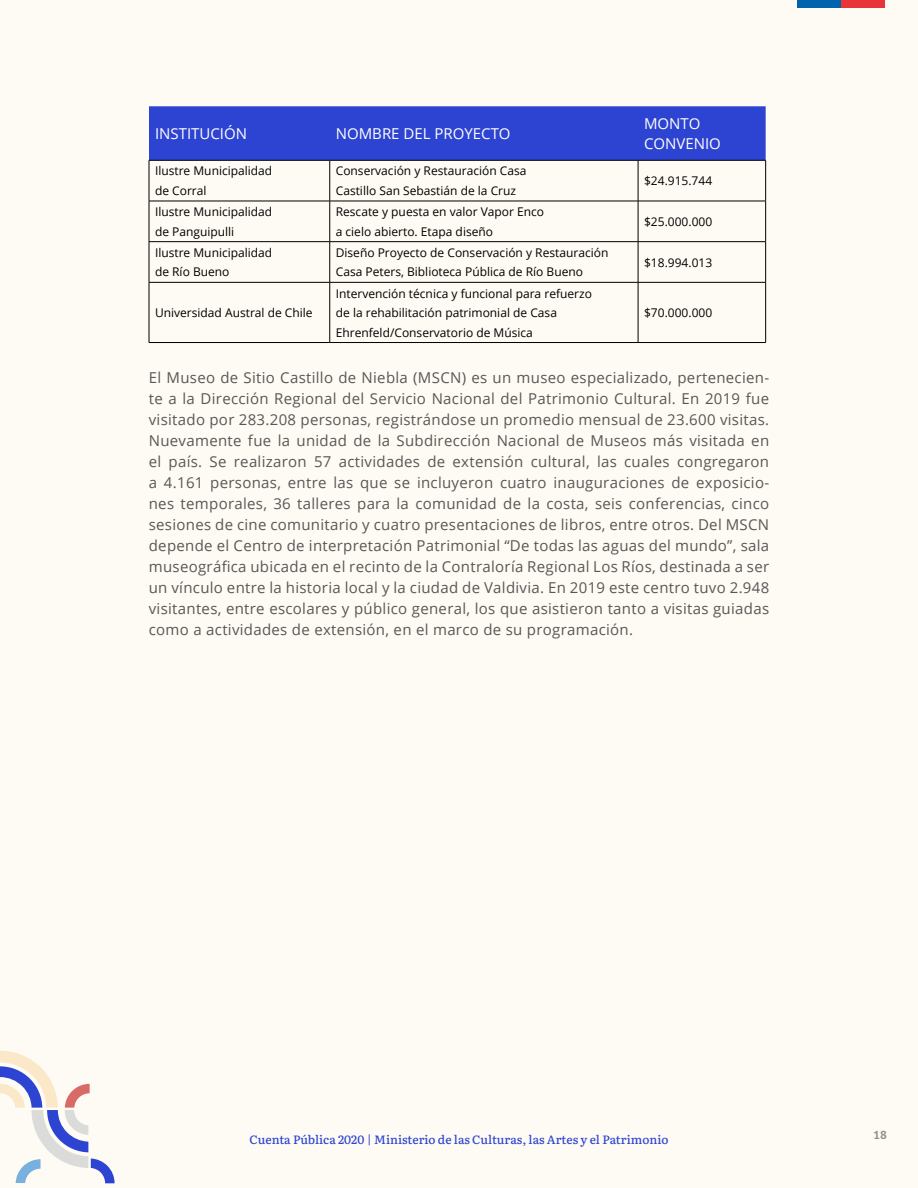
<style>
.page{position:relative;width:918px;height:1188px;background:#fefbf4}
.page>*{position:absolute;margin:0;border:0;box-sizing:border-box;transform-origin:0 0}
.t1{font:15px/21px "Open Sans";letter-spacing:.02em;color:#575756;text-align:justify}
.t2{font:15px/19.5px "Open Sans";color:#fff}
.t3{font:12px/19.5px "Open Sans";color:#000}
.t4{font:500 12px "Literata";color:#2d43d1}
.t5{font:700 12px "gob CL";color:#908e8e}
</style>
<div class="page">
<svg style="left:0;top:1051px;width:115px;height:132px"></svg>
<div style="left:798px;top:0;width:43px;height:7px;background:#0063ad"></div>
<div style="left:841px;top:0;width:43px;height:7px;background:#e83338"></div>
<div style="left:149px;top:106px;width:617px;height:54px;background:#2d43d1"></div>
<hr style="left:149px;top:160px;width:1px;height:41px;background:#000">
<hr style="left:330px;top:160px;width:1px;height:41px;background:#000">
<hr style="left:638px;top:160px;width:1px;height:41px;background:#000">
<hr style="left:765px;top:160px;width:1px;height:41px;background:#000">
<hr style="left:149px;top:201px;width:181px;height:1px;background:#000">
<hr style="left:149px;top:201px;width:1px;height:40px;background:#000">
<hr style="left:330px;top:201px;width:308px;height:1px;background:#000">
<hr style="left:330px;top:201px;width:1px;height:40px;background:#000">
<hr style="left:638px;top:201px;width:128px;height:1px;background:#000">
<hr style="left:638px;top:201px;width:1px;height:40px;background:#000">
<hr style="left:765px;top:201px;width:1px;height:40px;background:#000">
<hr style="left:149px;top:241px;width:181px;height:1px;background:#000">
<hr style="left:149px;top:242px;width:1px;height:40px;background:#000">
<hr style="left:330px;top:241px;width:308px;height:1px;background:#000">
<hr style="left:330px;top:242px;width:1px;height:40px;background:#000">
<hr style="left:638px;top:241px;width:128px;height:1px;background:#000">
<hr style="left:638px;top:242px;width:1px;height:40px;background:#000">
<hr style="left:765px;top:242px;width:1px;height:40px;background:#000">
<hr style="left:149px;top:282px;width:181px;height:1px;background:#000">
<hr style="left:149px;top:283px;width:1px;height:59px;background:#000">
<hr style="left:149px;top:342px;width:181px;height:1px;background:#000">
<hr style="left:330px;top:282px;width:308px;height:1px;background:#000">
<hr style="left:330px;top:283px;width:1px;height:59px;background:#000">
<hr style="left:330px;top:342px;width:308px;height:1px;background:#000">
<hr style="left:638px;top:282px;width:128px;height:1px;background:#000">
<hr style="left:638px;top:283px;width:1px;height:59px;background:#000">
<hr style="left:765px;top:283px;width:1px;height:59px;background:#000">
<hr style="left:638px;top:342px;width:128px;height:1px;background:#000">
<hr style="left:149px;top:160px;width:181px;height:1px;background:#000">
<hr style="left:330px;top:160px;width:308px;height:1px;background:#000">
<hr style="left:638px;top:160px;width:128px;height:1px;background:#000">
<p class="t2" style="left:155px;top:123px;width:94px">INSTITUCIÓN</p>
<p class="t2" style="left:336px;top:123px;width:176px">NOMBRE DEL PROYECTO</p>
<p class="t2" style="left:644px;top:114px;width:78px">MONTO<br>CONVENIO</p>
<p class="t3" style="left:155px;top:161px;width:119px">Ilustre Municipalidad de Corral</p>
<p class="t3" style="left:336px;top:161px;width:192px">Conservación y Restauración Casa<br>Castillo San Sebastián de la Cruz</p>
<p class="t3" style="left:644px;top:171px;width:70px">$24.915.744</p>
<p class="t3" style="left:155px;top:202px;width:119px">Ilustre Municipalidad de Panguipulli</p>
<p class="t3" style="left:336px;top:202px;width:210px">Rescate y puesta en valor Vapor Enco a cielo abierto. Etapa diseño</p>
<p class="t3" style="left:644px;top:212px;width:70px">$25.000.000</p>
<p class="t3" style="left:155px;top:242px;width:119px">Ilustre Municipalidad de Río Bueno</p>
<p class="t3" style="left:336px;top:242px;width:274px">Diseño Proyecto de Conservación y Restauración<br>Casa Peters, Biblioteca Pública de Río Bueno</p>
<p class="t3" style="left:644px;top:252px;width:70px">$18.994.013</p>
<p class="t3" style="left:155px;top:303px;width:159px">Universidad Austral de Chile</p>
<p class="t3" style="left:336px;top:283px;width:258px">Intervención técnica y funcional para refuerzo de la rehabilitación patrimonial de Casa<br>Ehrenfeld/Conservatorio de Música</p>
<p class="t3" style="left:644px;top:303px;width:70px">$70.000.000</p>
<p class="t1" style="left:149px;top:367px;width:622px">El Museo de Sitio Castillo de Niebla (MSCN) es un museo especializado, pertenecien&shy;te a la Dirección Regional del Servicio Nacional del Patrimonio Cultural. En 2019 fue visitado por 283.208 personas, registrándose un promedio mensual de 23.600 visitas.<br>Nuevamente fue la unidad de la Subdirección Nacional de Museos más visitada en el país. Se realizaron 57 actividades de extensión cultural, las cuales congregaron a 4.161 personas, entre las que se incluyeron cuatro inauguraciones de exposicio&shy;nes temporales, 36 talleres para la comunidad de la costa, seis conferencias, cinco sesiones de cine comunitario y cuatro presentaciones de libros, entre otros. Del MSCN depende el Centro de interpretación Patrimonial “De todas las aguas del mundo”, sala museográfica ubicada en el recinto de la Contraloría Regional Los Ríos, destinada a ser un vínculo entre la historia local y la ciudad de Valdivia. En 2019 este centro tuvo 2.948 visitantes, entre escolares y público general, los que asistieron tanto a visitas guiadas como a actividades de extensión, en el marco de su programación.</p>
<p class="t4" style="left:250px;top:1131px;width:420px">Cuenta Pública 2020 | Ministerio de las Culturas, las Artes y el Patrimonio</p>
<p class="t5" style="left:873px;top:1127px;width:15px">18</p>
</div>
